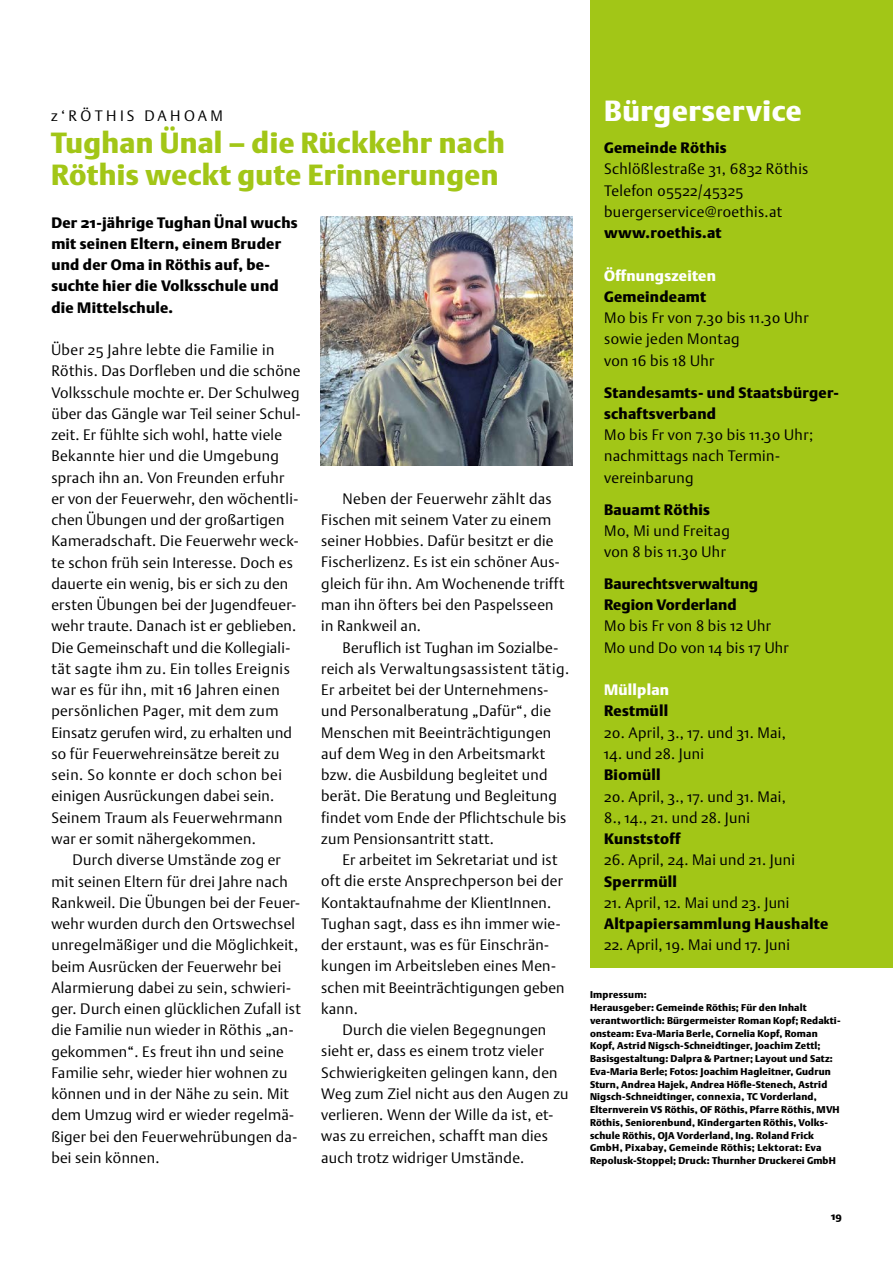
<style>
.page{position:relative;width:893px;height:1263px;background:#fff}
.page>*{position:absolute;margin:0;border:0;box-sizing:border-box;transform-origin:0 0}
.t1{font:900 28.8px/32px "DTL Argo ST";letter-spacing:.01em;color:#a2c617}
.t2{font:900 28.8px "DTL Argo ST";letter-spacing:.02em;color:#fff}
.t3{font:300 15px/21.3px "DTL Argo ST";letter-spacing:.02em;color:#000}
.t4{font:900 15px/21.3px "DTL Argo ST";letter-spacing:.015em;color:#000}
.t5{font:900 15px "DTL Argo ST";letter-spacing:.015em;color:#fff}
.t6{font:300 15px "DTL Argo ST";letter-spacing:.225em;color:#000}
.t7{font:900 10.5px "DTL Argo ST";color:#000}
.t8{font:900 9.75px/12.8px "DTL Argo ST";letter-spacing:.015em;color:#000}
</style>
<div class="page">
<div style="left:590px;top:0;width:303px;height:968px;background:#a2c617"></div>
<img style="left:321px;top:217px;width:251px;height:249px">
<p class="t6" style="left:51px;top:107px;width:173px">z‘RÖTHIS DAHOAM</p>
<h1 class="t1" style="left:51px;top:127px;width:455px">Tughan Ünal – die Rückkehr nach<br>Röthis weckt gute Erinnerungen</h1>
<p class="t4" style="left:51px;top:211px;width:248px">Der 21-jährige Tughan Ünal wuchs mit seinen Eltern, einem Bruder und der Oma in Röthis auf, be&shy;suchte hier die Volksschule und die Mittelschule.</p>
<p class="t3" style="left:51px;top:339px;width:251px">Über 25 Jahre lebte die Familie in Röthis. Das Dorfleben und die schöne Volksschule mochte er. Der Schulweg über das Gängle war Teil seiner Schul&shy;zeit. Er fühlte sich wohl, hatte viele Bekannte hier und die Umgebung sprach ihn an. Von Freunden erfuhr er von der Feuerwehr, den wöchentli&shy;chen Übungen und der großartigen Kameradschaft. Die Feuerwehr weck&shy;te schon früh sein Interesse. Doch es dauerte ein wenig, bis er sich zu den ersten Übungen bei der Jugendfeuer&shy;wehr traute. Danach ist er geblieben.<br>Die Gemeinschaft und die Kollegiali&shy;tät sagte ihm zu. Ein tolles Ereignis war es für ihn, mit 16 Jahren einen persönlichen Pager, mit dem zum Einsatz gerufen wird, zu erhalten und so für Feuerwehreinsätze bereit zu sein. So konnte er doch schon bei einigen Ausrückungen dabei sein.<br>Seinem Traum als Feuerwehrmann war er somit nähergekommen.</p>
<p class="t3" style="left:51px;top:849px;width:251px;text-indent:21px">Durch diverse Umstände zog er mit seinen Eltern für drei Jahre nach Rankweil. Die Übungen bei der Feuer&shy;wehr wurden durch den Ortswechsel unregelmäßiger und die Möglichkeit, beim Ausrücken der Feuerwehr bei Alarmierung dabei zu sein, schwieri&shy;ger. Durch einen glücklichen Zufall ist die Familie nun wieder in Röthis „an&shy;gekommen“. Es freut ihn und seine Familie sehr, wieder hier wohnen zu können und in der Nähe zu sein. Mit dem Umzug wird er wieder regelmä&shy;ßiger bei den Feuerwehrübungen da&shy;bei sein können.</p>
<p class="t3" style="left:321px;top:488px;width:245px;text-indent:21px">Neben der Feuerwehr zählt das<br>Fischen mit seinem Vater zu einem seiner Hobbies. Dafür besitzt er die<br>Fischerlizenz. Es ist ein schöner Aus&shy;gleich für ihn. Am Wochenende trifft man ihn öfters bei den Paspelsseen in Rankweil an.</p>
<p class="t3" style="left:321px;top:636px;width:250px;text-indent:21px">Beruflich ist Tughan im Sozialbe&shy;reich als Verwaltungsassistent tätig.<br>Er arbeitet bei der Unternehmens&shy;und Personalberatung „Dafür“, die Menschen mit Beeinträchtigungen auf dem Weg in den Arbeitsmarkt bzw. die Ausbildung begleitet und berät. Die Beratung und Begleitung findet vom Ende der Pflichtschule bis zum Pensionsantritt statt.</p>
<p class="t3" style="left:321px;top:849px;width:245px;text-indent:21px">Er arbeitet im Sekretariat und ist oft die erste Ansprechperson bei der<br>Kontaktaufnahme der KlientInnen.<br>Tughan sagt, dass es ihn immer wie&shy;der erstaunt, was es für Einschrän&shy;kungen im Arbeitsleben eines Men&shy;schen mit Beeinträchtigungen geben kann.</p>
<p class="t3" style="left:321px;top:1019px;width:249px;text-indent:21px">Durch die vielen Begegnungen sieht er, dass es einem trotz vieler Schwierigkeiten gelingen kann, den Weg zum Ziel nicht aus den Augen zu verlieren. Wenn der Wille da ist, et&shy;was zu erreichen, schafft man dies auch trotz widriger Umstände.</p>
<h1 class="t2" style="left:604px;top:94px;width:199px">Bürgerservice</h1>
<p class="t4" style="left:604px;top:137px;width:124px">Gemeinde Röthis</p>
<p class="t3" style="left:604px;top:158px;width:206px">Schlößlestraße 31, 6832 Röthis<br>Telefon 05522/45325 buergerservice@roethis.at</p>
<p class="t4" style="left:604px;top:222px;width:119px">www.roethis.at</p>
<p class="t5" style="left:604px;top:266px;width:113px">Öffnungszeiten</p>
<p class="t4" style="left:604px;top:286px;width:104px">Gemeindeamt</p>
<p class="t3" style="left:604px;top:307px;width:206px">Mo bis Fr von 7.30 bis 11.30 Uhr sowie jeden Montag<br>von 16 bis 18 Uhr</p>
<p class="t4" style="left:604px;top:381px;width:236px">Standesamts- und Staatsbürger&shy;schaftsverband</p>
<p class="t3" style="left:604px;top:424px;width:210px">Mo bis Fr von 7.30 bis 11.30 Uhr; nachmittags nach Termin&shy;vereinbarung</p>
<p class="t4" style="left:604px;top:498px;width:107px">Bauamt Röthis</p>
<p class="t3" style="left:604px;top:520px;width:127px">Mo, Mi und Freitag von 8 bis 11.30 Uhr</p>
<p class="t4" style="left:604px;top:573px;width:155px">Baurechtsverwaltung<br>Region Vorderland</p>
<p class="t3" style="left:604px;top:615px;width:186px">Mo bis Fr von 8 bis 12 Uhr<br>Mo und Do von 14 bis 17 Uhr</p>
<p class="t5" style="left:604px;top:681px;width:66px">Müllplan</p>
<p class="t4" style="left:604px;top:700px;width:65px">Restmüll</p>
<p class="t3" style="left:604px;top:722px;width:183px">20. April, 3., 17. und 31. Mai,</p>
<p class="t3" style="left:604px;top:743px;width:101px">14. und 28. Juni</p>
<p class="t4" style="left:604px;top:764px;width:58px">Biomüll</p>
<p class="t3" style="left:604px;top:785px;width:183px">20. April, 3., 17. und 31. Mai,<br>8., 14., 21. und 28. Juni</p>
<p class="t4" style="left:604px;top:828px;width:78px">Kunststoff</p>
<p class="t3" style="left:604px;top:849px;width:192px">26. April, 24. Mai und 21. Juni</p>
<p class="t4" style="left:604px;top:870px;width:74px">Sperrmüll</p>
<p class="t3" style="left:604px;top:892px;width:187px">21. April, 12. Mai und 23. Juni</p>
<p class="t4" style="left:604px;top:913px;width:226px">Altpapiersammlung Haushalte</p>
<p class="t3" style="left:604px;top:934px;width:187px">22. April, 19. Mai und 17. Juni</p>
<p class="t8" style="left:590px;top:988px;width:252px">Impressum:<br>Herausgeber: Gemeinde Röthis; Für den Inhalt verantwortlich: Bürgermeister Roman Kopf; Redakti&shy;onsteam: Eva-Maria Berle, Cornelia Kopf, Roman Kopf, Astrid Nigsch-Schneidtinger, Joachim Zettl; Basisgestaltung: Dalpra &amp; Partner; Layout und Satz:<br>Eva-Maria Berle; Fotos: Joachim Hagleitner, Gudrun Sturn, Andrea Hajek, Andrea Höfle-Stenech, Astrid Nigsch-Schneidtinger, connexia, TC Vorderland, Elternverein VS Röthis, OF Röthis, Pfarre Röthis, MVH Röthis, Seniorenbund, Kindergarten Röthis, Volks&shy;schule Röthis, OJA Vorderland, Ing. Roland Frick GmbH, Pixabay, Gemeinde Röthis; Lektorat: Eva Repolusk-Stoppel; Druck: Thurnher Druckerei GmbH</p>
<p class="t7" style="left:831px;top:1210px;width:12px">19</p>
</div>
